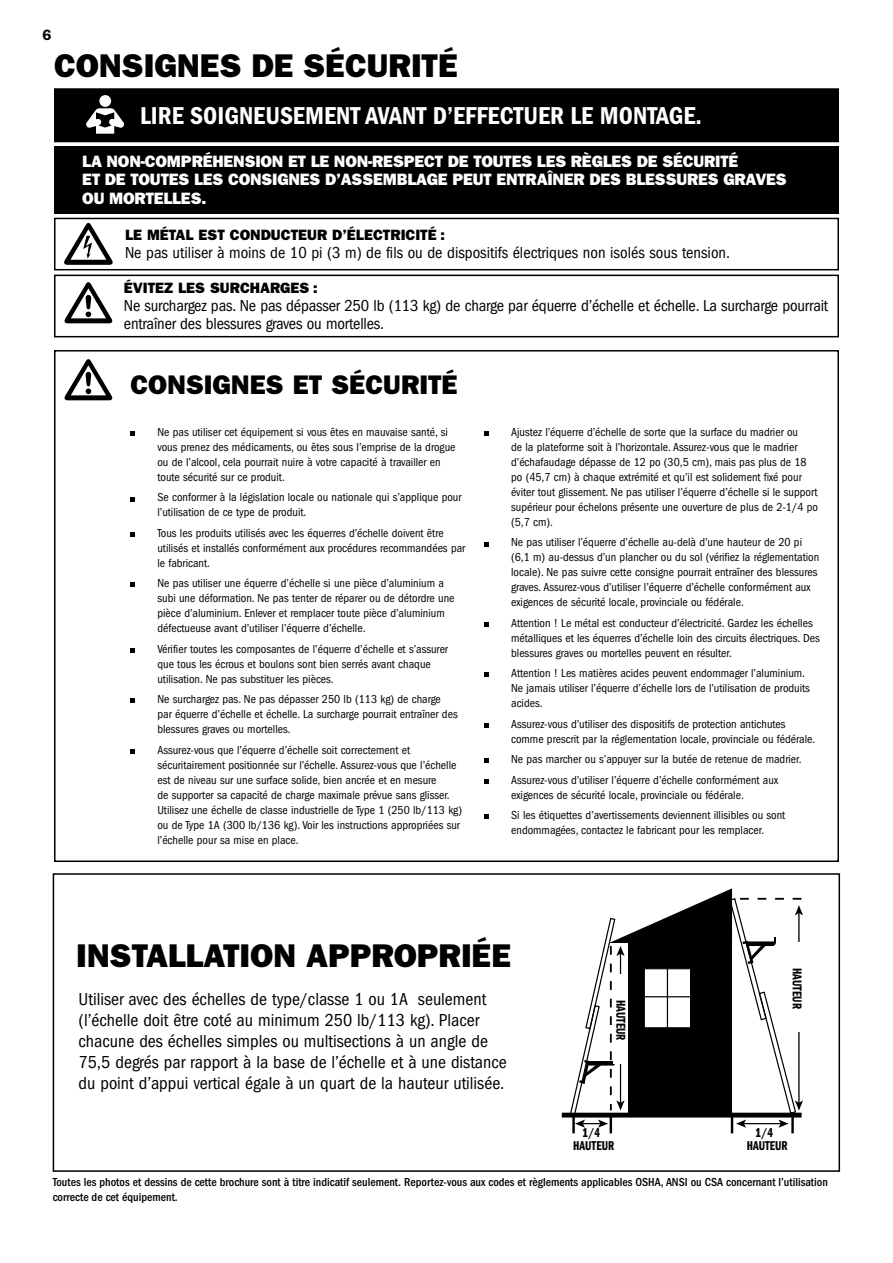
<style>
.page{position:relative;width:893px;height:1263px;background:#fff}
.page>*{position:absolute;margin:0;border:0;box-sizing:border-box;transform-origin:0 0}
.t1{font:33px "ITC Franklin Gothic Std Hvy";color:#000}
.t2{font:27px "ITC Franklin Gothic Std Hvy";color:#000}
.t3{font:25.35px "ITC Franklin Gothic Std Dm Cd";color:#fff}
.t4{font:condensed 18px/21px "ITC Franklin Gothic Std";color:#000}
.t5{font:condensed 16.5px/18px "ITC Franklin Gothic Std";letter-spacing:-.01em;color:#000}
.t6{font:16.5px/18.8px "ITC Franklin Gothic Std Hvy";letter-spacing:-.01em;color:#fff}
.t7{font:15px "ITC Franklin Gothic Std Hvy";color:#000}
.t8{font:600 15px "Franklin Gothic";color:#000}
.t9{font:13.35px "ITC Franklin Gothic Std Dm Cp";color:#000}
.t10{font:condensed 12px/15px "ITC Franklin Gothic Std";color:#000}
.t11{font:500 condensed 12px/14.4px "ITC Franklin Gothic Std";color:#000}
</style>
<div class="page">
<svg style="left:65px;top:359px;width:47px;height:41px"></svg>
<svg style="left:130px;top:431px;width:5px;height:5px"></svg>
<svg style="left:130px;top:497px;width:5px;height:4px"></svg>
<svg style="left:130px;top:532px;width:5px;height:5px"></svg>
<svg style="left:130px;top:583px;width:5px;height:4px"></svg>
<svg style="left:130px;top:648px;width:5px;height:5px"></svg>
<svg style="left:130px;top:698px;width:5px;height:5px"></svg>
<svg style="left:130px;top:749px;width:5px;height:4px"></svg>
<svg style="left:484px;top:431px;width:5px;height:5px"></svg>
<svg style="left:484px;top:542px;width:5px;height:4px"></svg>
<svg style="left:484px;top:622px;width:5px;height:5px"></svg>
<svg style="left:484px;top:673px;width:5px;height:4px"></svg>
<svg style="left:484px;top:723px;width:5px;height:5px"></svg>
<svg style="left:484px;top:758px;width:5px;height:5px"></svg>
<svg style="left:484px;top:779px;width:5px;height:4px"></svg>
<svg style="left:484px;top:814px;width:5px;height:5px"></svg>
<div style="left:54px;top:275px;width:785px;height:62px;border:2px solid #000"></div>
<svg style="left:65px;top:282px;width:47px;height:41px"></svg>
<div style="left:54px;top:218px;width:785px;height:52px;border:2px solid #000"></div>
<svg style="left:64px;top:223px;width:49px;height:42px"></svg>
<div style="left:54px;top:146px;width:785px;height:67px;background:#000"></div>
<div style="left:56px;top:90px;width:781px;height:51px;background:#000"></div>
<div style="left:54px;top:88px;width:785px;height:54px;border:3px solid #000"></div>
<div style="left:99px;top:95px;width:12px;height:12px;background:#fff;border-radius:50%"></div>
<svg style="left:86px;top:108px;width:38px;height:26px"></svg>
<hr style="left:562px;top:1113px;width:240px;height:4px;background:#000">
<svg style="left:569px;top:888px;width:234px;height:245px"></svg>
<hr style="left:572px;top:1115px;width:3px;height:18px;background:#000">
<div style="left:788px;top:943px;width:19px;height:89px;background:#fff"></div>
<div style="left:614px;top:974px;width:8px;height:90px;background:#fff"></div>
<div style="left:53px;top:873px;width:787px;height:299px;border:2px solid #000"></div>
<p class="t8" style="left:43px;top:26px;width:10px">6</p>
<h1 class="t1" style="left:54px;top:46px;width:405px">CONSIGNES DE SÉCURITÉ</h1>
<h3 class="t3" style="left:140px;top:101px;width:563px">LIRE SOIGNEUSEMENT AVANT D’EFFECTUER LE MONTAGE.</h3>
<h3 class="t6" style="left:82px;top:152px;width:706px">LA NON-COMPRÉHENSION ET LE NON-RESPECT DE TOUTES LES RÈGLES DE SÉCURITÉ<br>ET DE TOUTES LES CONSIGNES D’ASSEMBLAGE PEUT ENTRAÎNER DES BLESSURES GRAVES<br>OU MORTELLES.</h3>
<p class="t7" style="left:125px;top:226px;width:321px">LE MÉTAL EST CONDUCTEUR D’ÉLECTRICITÉ :</p>
<h3 class="t5" style="left:125px;top:243px;width:607px">Ne pas utiliser à moins de 10 pi (3 m) de fils ou de dispositifs électriques non isolés sous tension.</h3>
<p class="t7" style="left:124px;top:279px;width:195px">ÉVITEZ LES SURCHARGES :</p>
<h3 class="t5" style="left:124px;top:297px;width:706px">Ne surchargez pas. Ne pas dépasser 250 lb (113 kg) de charge par équerre d’échelle et échelle. La surcharge pourrait entraîner des blessures graves ou mortelles.</h3>
<h2 class="t2" style="left:130px;top:369px;width:329px">CONSIGNES ET SÉCURITÉ</h2>
<p class="t10" style="left:157px;top:425px;width:300px">Ne pas utiliser cet équipement si vous êtes en mauvaise santé, si vous prenez des médicaments, ou êtes sous l’emprise de la drogue ou de l’alcool, cela pourrait nuire à votre capacité à travailler en toute sécurité sur ce produit.</p>
<p class="t10" style="left:157px;top:490px;width:306px">Se conformer à la législation locale ou nationale qui s’applique pour l’utilisation de ce type de produit.</p>
<p class="t10" style="left:157px;top:525px;width:309px">Tous les produits utilisés avec les équerres d’échelle doivent être utilisés et installés conformément aux procédures recommandées par le fabricant.</p>
<p class="t10" style="left:157px;top:576px;width:299px">Ne pas utiliser une équerre d’échelle si une pièce d’aluminium a subi une déformation. Ne pas tenter de réparer ou de détordre une pièce d’aluminium. Enlever et remplacer toute pièce d’aluminium défectueuse avant d’utiliser l’équerre d’échelle.</p>
<p class="t10" style="left:157px;top:641px;width:292px">Vérifier toutes les composantes de l’équerre d’échelle et s’assurer que tous les écrous et boulons sont bien serrés avant chaque utilisation. Ne pas substituer les pièces.</p>
<p class="t10" style="left:157px;top:692px;width:302px">Ne surchargez pas. Ne pas dépasser 250 lb (113 kg) de charge par équerre d’échelle et échelle. La surcharge pourrait entraîner des blessures graves ou mortelles.</p>
<p class="t10" style="left:157px;top:742px;width:306px">Assurez-vous que l’équerre d’échelle soit correctement et sécuritairement positionnée sur l’échelle. Assurez-vous que l’échelle est de niveau sur une surface solide, bien ancrée et en mesure<br>de supporter sa capacité de charge maximale prévue sans glisser.<br>Utilisez une échelle de classe industrielle de Type 1 (250 lb/113 kg) ou de Type 1A (300 lb/136 kg). Voir les instructions appropriées sur l’échelle pour sa mise en place.</p>
<p class="t10" style="left:511px;top:425px;width:308px">Ajustez l’équerre d’échelle de sorte que la surface du madrier ou<br>de la plateforme soit à l’horizontale. Assurez-vous que le madrier d’échafaudage dépasse de 12 po (30,5 cm), mais pas plus de 18 po (45,7 cm) à chaque extrémité et qu’il est solidement fixé pour éviter tout glissement. Ne pas utiliser l’équerre d’échelle si le support supérieur pour échelons présente une ouverture de plus de 2-1/4 po (5,7 cm).</p>
<p class="t10" style="left:511px;top:535px;width:310px">Ne pas utiliser l’équerre d’échelle au-delà d’une hauteur de 20 pi (6,1 m) au-dessus d’un plancher ou du sol (vérifiez la réglementation locale). Ne pas suivre cette consigne pourrait entraîner des blessures graves. Assurez-vous d’utiliser l’équerre d’échelle conformément aux exigences de sécurité locale, provinciale ou fédérale.</p>
<p class="t10" style="left:511px;top:615px;width:310px">Attention ! Le métal est conducteur d’électricité. Gardez les échelles métalliques et les équerres d’échelle loin des circuits électriques. Des blessures graves ou mortelles peuvent en résulter.</p>
<p class="t10" style="left:511px;top:666px;width:300px">Attention ! Les matières acides peuvent endommager l’aluminium.<br>Ne jamais utiliser l’équerre d’échelle lors de l’utilisation de produits acides.</p>
<p class="t10" style="left:511px;top:716px;width:306px">Assurez-vous d’utiliser des dispositifs de protection antichutes comme prescrit par la réglementation locale, provinciale ou fédérale.</p>
<p class="t10" style="left:511px;top:749px;width:292px;line-height:20.4px">Ne pas marcher ou s’appuyer sur la butée de retenue de madrier.<br>Assurez-vous d’utiliser l’équerre d’échelle conformément aux</p>
<p class="t10" style="left:511px;top:784px;width:276px;line-height:20.4px">exigences de sécurité locale, provinciale ou fédérale.<br>Si les étiquettes d’avertissements deviennent illisibles ou sont</p>
<p class="t10" style="left:511px;top:822px;width:255px">endommagées, contactez le fabricant pour les remplacer.</p>
<h1 class="t1" style="left:76px;top:936px;width:436px">INSTALLATION APPROPRIÉE</h1>
<p class="t4" style="left:79px;top:988px;width:430px">Utiliser avec des échelles de type/classe 1 ou 1A seulement (l’échelle doit être coté au minimum 250 lb/113 kg). Placer chacune des échelles simples ou multisections à un angle de 75,5 degrés par rapport à la base de l’échelle et à une distance du point d’appui vertical égale à un quart de la hauteur utilisée.</p>
<p class="t9" style="left:628px;top:999px;width:42px;rotate:90deg">HAUTEUR</p>
<p class="t9" style="left:805px;top:968px;width:42px;rotate:90deg">HAUTEUR</p>
<p class="t9" style="left:582px;top:1125px;width:19px">1/4</p>
<p class="t9" style="left:755px;top:1125px;width:19px">1/4</p>
<p class="t9" style="left:573px;top:1138px;width:42px">HAUTEUR</p>
<p class="t9" style="left:747px;top:1138px;width:42px">HAUTEUR</p>
<p class="t11" style="left:53px;top:1175px;width:777px">Toutes les photos et dessins de cette brochure sont à titre indicatif seulement. Reportez-vous aux codes et règlements applicables OSHA, ANSI ou CSA concernant l’utilisation correcte de cet équipement.</p>
</div>
